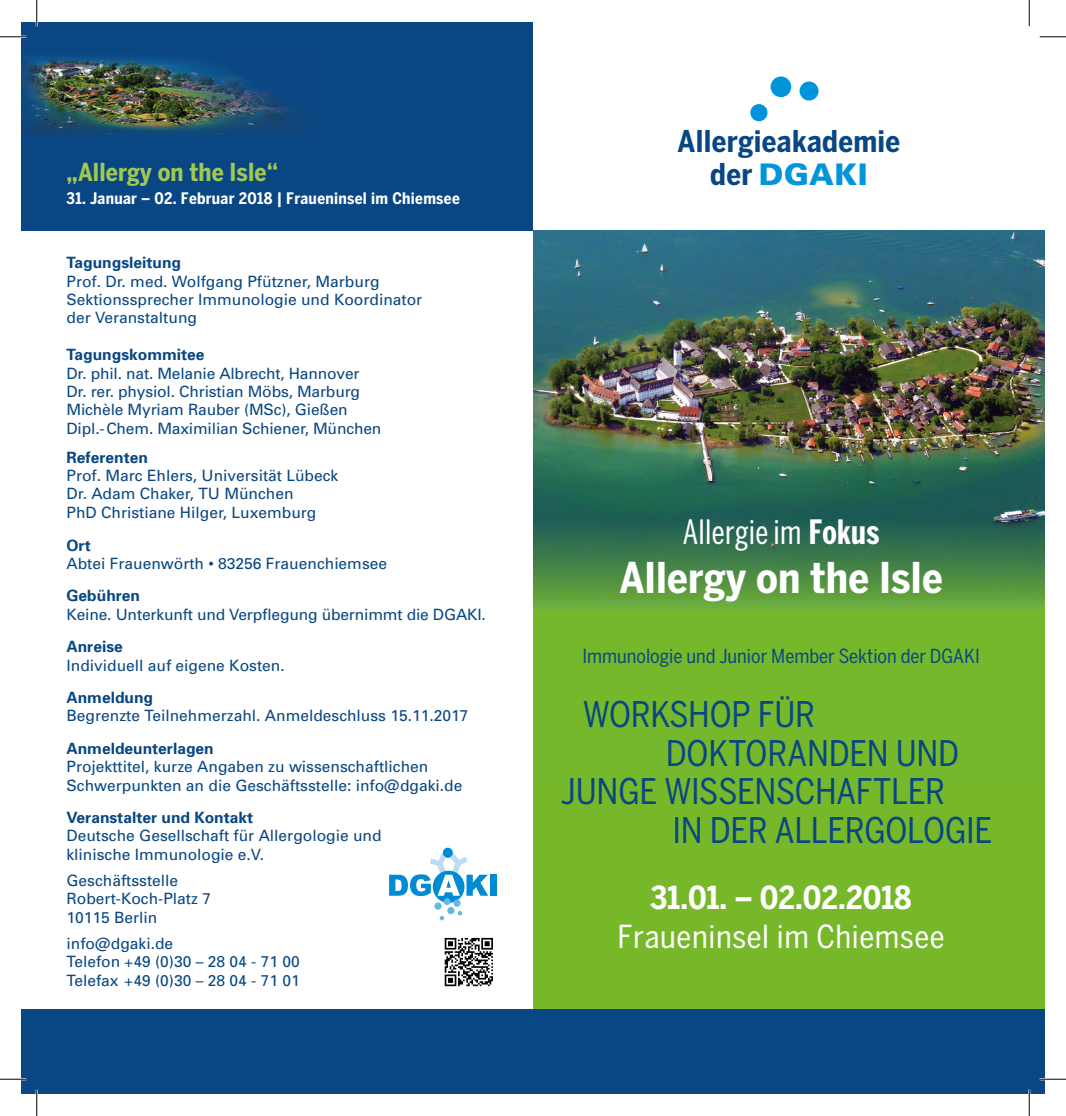
<style>
.page{position:relative;width:1066px;height:1116px;background:#fff}
.page>*{position:absolute;margin:0;border:0;box-sizing:border-box;transform-origin:0 0}
.t1{font:700 42px "Benton Sans Cond";letter-spacing:.005em;color:#fff}
.t2{font:35px "Benton Sans Cond";letter-spacing:-.01em;color:#084783}
.t3{font:33.25px "Benton Sans Comp";letter-spacing:.01em;color:#fff}
.t4{font:31.5px "Benton Sans Cond";letter-spacing:.02em;color:#fff}
.t5{font:700 31.5px "Benton Sans Cond";color:#fff}
.t6{font:700 29.75px "Benton Sans Cond";letter-spacing:.01em;color:#084783}
.t7{font:900 29.75px "Univers";letter-spacing:.01em;color:#0095db}
.t8{font:700 24.5px "Benton Sans Cond";letter-spacing:.005em;color:#a2c854}
.t9{font:19.25px "Benton Sans Cond";color:#084783}
.t10{font:700 15.75px "Benton Sans Cond";letter-spacing:.02em;color:#fff}
.t11{font:15.58px/18.4px "Univers";color:#084783}
.t12{font:700 15.58px "Univers";color:#084783}
.s1{font-family:"Benton Sans Cond";font-weight:700;color:#084783}
.s2{font-weight:700}
</style>
<div class="page">
<div style="left:533px;top:306px;width:511px;height:759px;background:#76b82a"></div>
<div style="left:770px;top:76px;width:21px;height:21px;background:#0095db;border:2px solid #0095db;border-radius:50%"></div>
<div style="left:799px;top:81px;width:19px;height:19px;background:#0095db;border:2px solid #0095db;border-radius:50%"></div>
<div style="left:750px;top:104px;width:17px;height:17px;background:#0095db;border:2px solid #0095db;border-radius:50%"></div>
<div style="left:22px;top:1009px;width:1022px;height:84px;background:#084783"></div>
<div style="left:22px;top:22px;width:510px;height:154px;background:#084783"></div>
<img style="left:22px;top:57px;width:284px;height:80px">
<svg style="left:433px;top:870px;width:31px;height:32px"></svg>
<div style="left:443px;top:898px;width:7px;height:6px;background:#64b7e7;border-radius:50%"></div>
<div style="left:453px;top:899px;width:7px;height:7px;background:#64b7e7;border-radius:50%"></div>
<div style="left:447px;top:906px;width:7px;height:8px;background:#64b7e7;border-radius:50%"></div>
<svg style="left:443px;top:847px;width:10px;height:10px"></svg>
<div style="left:434px;top:902px;width:7px;height:7px;background:#64b7e7;border-radius:50%"></div>
<svg style="left:440px;top:915px;width:4px;height:5px"></svg>
<svg style="left:458px;top:911px;width:4px;height:4px"></svg>
<svg style="left:389px;top:852px;width:99px;height:43px"></svg>
<div style="left:490px;top:874px;width:6px;height:21px;background:#008bd2"></div>
<svg style="left:444px;top:938px;width:46px;height:49px"></svg>
<svg style="left:445px;top:937px;width:48px;height:49px"></svg>
<div style="left:22px;top:158px;width:510px;height:72px;background:#084783"></div>
<svg style="left:533px;top:599px;width:511px;height:11px"></svg>
<img style="left:533px;top:230px;width:511px;height:369px">
<hr style="left:0;top:36px;width:26px;height:2px;background:#fff">
<hr style="left:0;top:1077px;width:26px;height:3px;background:#fff">
<hr style="left:1039px;top:1077px;width:27px;height:3px;background:#fff">
<hr style="left:36px;top:0;width:2px;height:26px;background:#fff">
<hr style="left:36px;top:1089px;width:2px;height:26px;background:#fff">
<hr style="left:1028px;top:1089px;width:2px;height:26px;background:#fff">
<svg style="left:0;top:36px;width:26px;height:1px"></svg>
<svg style="left:1039px;top:36px;width:27px;height:1px"></svg>
<svg style="left:0;top:1078px;width:26px;height:1px"></svg>
<svg style="left:1039px;top:1078px;width:27px;height:1px"></svg>
<svg style="left:36px;top:0;width:1px;height:26px"></svg>
<svg style="left:36px;top:1089px;width:1px;height:26px"></svg>
<svg style="left:1029px;top:0;width:1px;height:26px"></svg>
<svg style="left:1029px;top:1089px;width:1px;height:26px"></svg>
<h3 class="t6" style="left:677px;top:123px;width:224px">Allergieakademie</h3>
<h3 class="t8" style="left:67px;top:157px;width:213px">„Allergy on the Isle“</h3>
<h3 class="t7" style="left:710px;top:156px;width:159px"><span class="s1">der</span> DGAKI</h3>
<p class="t10" style="left:67px;top:188px;width:395px">31. Januar – 02. Februar 2018 | Fraueninsel im Chiemsee</p>
<p class="t12" style="left:67px;top:253px;width:116px">Tagungsleitung</p>
<p class="t11" style="left:67px;top:271px;width:357px">Prof. Dr. med. Wolfgang Pfützner, Marburg<br>Sektionssprecher Immunologie und Koordinator der Veranstaltung</p>
<p class="t12" style="left:67px;top:344px;width:139px">Tagungskommitee</p>
<p class="t11" style="left:67px;top:363px;width:316px">Dr. phil. nat. Melanie Albrecht, Hannover Dr. rer. physiol. Christian Möbs, Marburg Michèle Myriam Rauber (MSc), Gießen Dipl.- Chem. Maximilian Schiener, München</p>
<p class="t12" style="left:67px;top:447px;width:83px">Referenten</p>
<p class="t11" style="left:67px;top:466px;width:273px">Prof. Marc Ehlers, Universität Lübeck<br>Dr. Adam Chaker, TU München<br>PhD Christiane Hilger, Luxemburg</p>
<p class="t12" style="left:67px;top:535px;width:26px">Ort</p>
<p class="t11" style="left:67px;top:554px;width:322px">Abtei Frauenwörth • 83256 Frauenchiemsee</p>
<p class="t12" style="left:67px;top:585px;width:75px">Gebühren</p>
<p class="t11" style="left:67px;top:604px;width:421px">Keine. Unterkunft und Verpflegung übernimmt die DGAKI.</p>
<p class="t12" style="left:67px;top:636px;width:58px">Anreise</p>
<p class="t11" style="left:67px;top:655px;width:220px">Individuell auf eigene Kosten.</p>
<p class="t12" style="left:67px;top:687px;width:88px">Anmeldung</p>
<p class="t11" style="left:67px;top:706px;width:403px">Begrenzte Teilnehmerzahl. Anmeldeschluss 15.11.2017</p>
<p class="t12" style="left:67px;top:738px;width:149px">Anmeldeunterlagen</p>
<p class="t11" style="left:67px;top:757px;width:397px">Projekttitel, kurze Angaben zu wissenschaftlichen<br>Schwerpunkten an die Geschäftsstelle: info@dgaki.de</p>
<p class="t12" style="left:67px;top:807px;width:188px">Veranstalter und Kontakt</p>
<p class="t11" style="left:67px;top:826px;width:317px">Deutsche Gesellschaft für Allergologie und klinische Immunologie e.V.</p>
<p class="t11" style="left:67px;top:870px;width:146px">Geschäftsstelle<br>Robert-Koch-Platz 7<br>10115 Berlin</p>
<p class="t11" style="left:67px;top:933px;width:235px">info@dgaki.de<br>Telefon +49 (0)30 – 28 04 - 71 00<br>Telefax +49 (0)30 – 28 04 - 71 01</p>
<h3 class="t3" style="left:683px;top:512px;width:198px">Allergie im <span class="s2">Fokus</span></h3>
<h1 class="t1" style="left:619px;top:553px;width:325px">Allergy on the Isle</h1>
<p class="t9" style="left:582px;top:644px;width:399px">Immunologie und Junior Member Sektion der DGAKI</p>
<h2 class="t2" style="left:583px;top:694px;width:234px">WORKSHOP FÜR</h2>
<h2 class="t2" style="left:665px;top:732px;width:295px">DOKTORANDEN UND</h2>
<h2 class="t2" style="left:561px;top:771px;width:386px">JUNGE WISSENSCHAFTLER</h2>
<h2 class="t2" style="left:672px;top:809px;width:321px">IN DER ALLERGOLOGIE</h2>
<h3 class="t5" style="left:650px;top:879px;width:262px">31.01. – 02.02.2018</h3>
<h3 class="t4" style="left:617px;top:918px;width:329px">Fraueninsel im Chiemsee</h3>
</div>
